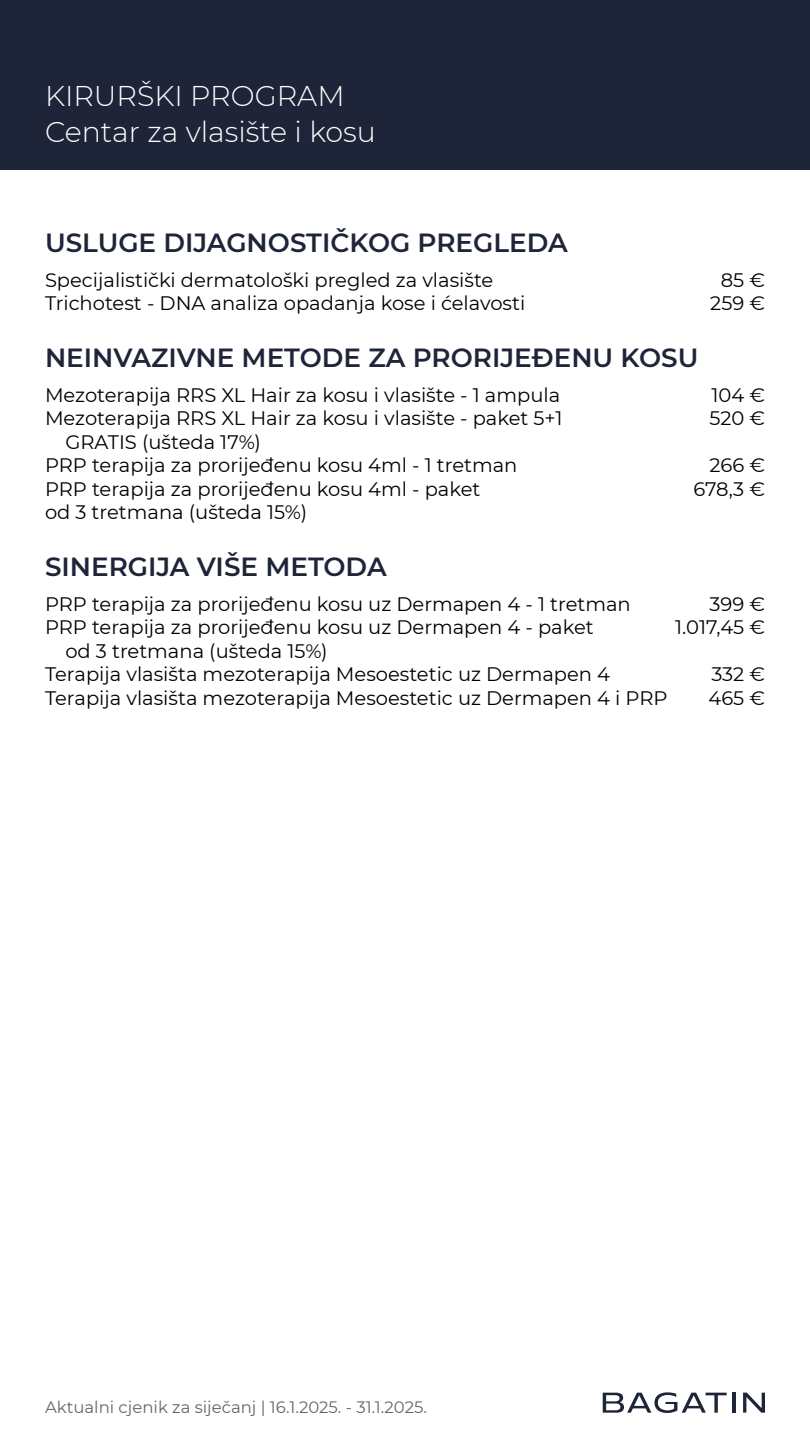
<style>
.page{position:relative;width:810px;height:1440px;background:#fff}
.page>*{position:absolute;margin:0;border:0;box-sizing:border-box;transform-origin:0 0}
.t1{font:300 28.5px/36px "Montserrat";color:#fff}
.t2{font:600 26.25px "Montserrat";color:#1e2538}
.t3{font:19.5px/23.4px "Montserrat";color:#000}
.t4{font:16.5px "Montserrat";color:#666}
</style>
<div class="page">
<svg style="left:603px;top:1392px;width:124px;height:21px"></svg>
<hr style="left:732px;top:1393px;width:4px;height:20px;background:#1e2538">
<svg style="left:743px;top:1393px;width:22px;height:20px"></svg>
<div style="left:0;top:0;width:810px;height:170px;background:#1e2538"></div>
<h1 class="t1" style="left:45px;top:77px;width:332px">KIRURŠKI PROGRAM<br>Centar za vlasište i kosu</h1>
<h2 class="t2" style="left:45px;top:224px;width:524px">USLUGE DIJAGNOSTIČKOG PREGLEDA</h2>
<p class="t3" style="left:45px;top:267px;width:482px">Specijalistički dermatološki pregled za vlasište<br>Trichotest - DNA analiza opadanja kose i ćelavosti</p>
<p class="t3" style="left:710px;top:267px;width:56px;text-align:center">85 €<br>259 €</p>
<h2 class="t2" style="left:45px;top:339px;width:655px">NEINVAZIVNE METODE ZA PRORIJEĐENU KOSU</h2>
<p class="t3" style="left:45px;top:383px;width:517px">Mezoterapija RRS XL Hair za kosu i vlasište - 1 ampula</p>
<p class="t3" style="left:45px;top:406px;width:519px">Mezoterapija RRS XL Hair za kosu i vlasište - paket 5+1</p>
<p class="t3" style="left:65px;top:429px;width:197px">GRATIS (ušteda 17%)</p>
<p class="t3" style="left:45px;top:453px;width:474px">PRP terapija za prorijeđenu kosu 4ml - 1 tretman</p>
<p class="t3" style="left:45px;top:476px;width:437px">PRP terapija za prorijeđenu kosu 4ml - paket</p>
<p class="t3" style="left:45px;top:500px;width:264px">od 3 tretmana (ušteda 15%)</p>
<p class="t3" style="left:709px;top:383px;width:57px">104 €<br>520 €</p>
<p class="t3" style="left:693px;top:453px;width:73px;text-align:right">266 €<br>678,3 €</p>
<h2 class="t2" style="left:45px;top:548px;width:343px">SINERGIJA VIŠE METODA</h2>
<p class="t3" style="left:45px;top:592px;width:587px">PRP terapija za prorijeđenu kosu uz Dermapen 4 - 1 tretman</p>
<p class="t3" style="left:45px;top:615px;width:550px">PRP terapija za prorijeđenu kosu uz Dermapen 4 - paket</p>
<p class="t3" style="left:65px;top:638px;width:264px">od 3 tretmana (ušteda 15%)</p>
<p class="t3" style="left:45px;top:662px;width:567px">Terapija vlasišta mezoterapija Mesoestetic uz Dermapen 4</p>
<p class="t3" style="left:45px;top:685px;width:624px">Terapija vlasišta mezoterapija Mesoestetic uz Dermapen 4 i PRP</p>
<p class="t3" style="left:675px;top:592px;width:91px;text-align:right">399 €<br>1.017,45 €</p>
<p class="t3" style="left:708px;top:662px;width:58px">332 €<br>465 €</p>
<p class="t4" style="left:45px;top:1396px;width:384px">Aktualni cjenik za siječanj | 16.1.2025. - 31.1.2025.</p>
</div>
